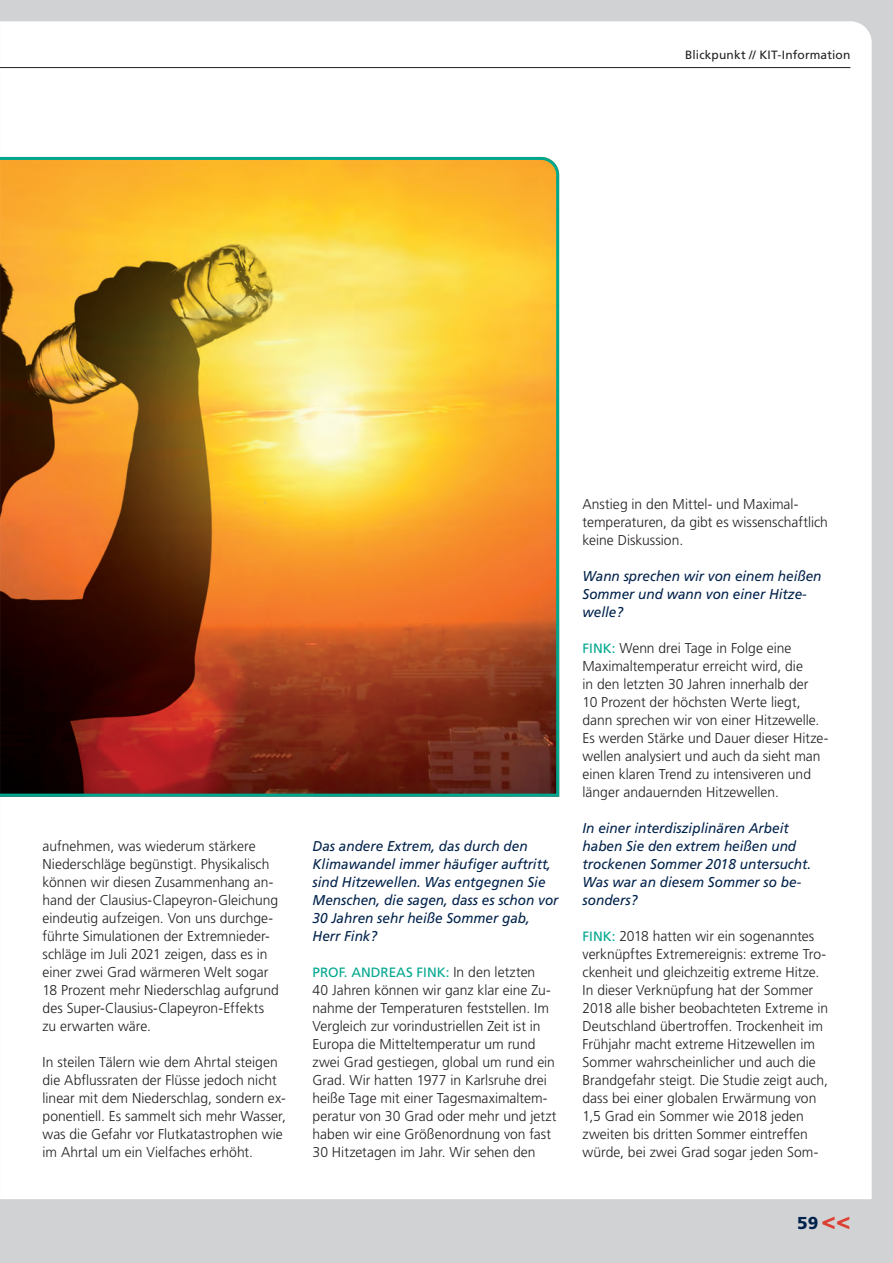
<style>
.page{position:relative;width:893px;height:1263px;background:#d1d2d4}
.page>*{position:absolute;margin:0;border:0;box-sizing:border-box;transform-origin:0 0}
.t1{font:900 17.25px "Frutiger LT Std";color:#00224b}
.t2{font:300 14.25px/18px "Frutiger LT Std";color:#231f20}
.t3{font:italic 14.25px/18px "Frutiger LT Std";color:#00224b;scale:.95 1}
.t4{font:13.5px "Frutiger LT Std";color:#00a78e}
.t5{font:12px "Frutiger LT Std";letter-spacing:.01em;color:#231f20}
.s1{font-weight:300;font-size:14.25px;color:#231f20}
.s2{font-weight:400;font-size:13.5px;color:#00a78e}
.s3{font-size:24px;color:#dd3f32}
</style>
<div class="page">
<div style="left:1px;top:21px;width:871px;height:1178px;background:#fff"></div>
<svg style="left:0;top:21px;width:1px;height:1178px"></svg>
<hr style="left:0;top:67px;width:850px;height:1px;background:#231f20">
<img style="left:0;top:155px;width:561px;height:643px">
<p class="t5" style="left:685px;top:47px;width:167px">Blickpunkt // KIT-Information</p>
<p class="t2" style="left:43px;top:837px;width:238px">aufnehmen, was wiederum stärkere Niederschläge begünstigt. Physikalisch können wir diesen Zusammenhang an&shy;hand der Clausius-Clapeyron-Gleichung eindeutig aufzeigen. Von uns durchge&shy;führte Simulationen der Extremnieder&shy;schläge im Juli 2021 zeigen, dass es in einer zwei Grad wärmeren Welt sogar 18 Prozent mehr Niederschlag aufgrund des Super-Clausius-Clapeyron-Effekts zu erwarten wäre.</p>
<p class="t2" style="left:43px;top:1053px;width:245px">In steilen Tälern wie dem Ahrtal steigen die Abflussraten der Flüsse jedoch nicht linear mit dem Niederschlag, sondern ex&shy;ponentiell. Es sammelt sich mehr Wasser, was die Gefahr vor Flutkatastrophen wie im Ahrtal um ein Vielfaches erhöht.</p>
<p class="t3" style="left:313px;top:837px;width:260px">Das andere Extrem, das durch den<br>Klimawan del immer häufiger auftritt, sind Hitzewellen. Was entgegnen Sie<br>Menschen, die sagen, dass es schon vor<br>30 Jahren sehr heiße Sommer gab,<br>Herr Fink?</p>
<p class="t4" style="left:313px;top:964px;width:224px">PROF. ANDREAS FINK: <span class="s1">In den letzten</span></p>
<p class="t2" style="left:313px;top:981px;width:245px">40 Jahren können wir ganz klar eine Zu&shy;nahme der Temperaturen feststellen. Im Vergleich zur vorindustriellen Zeit ist in Europa die Mitteltemperatur um rund zwei Grad gestiegen, global um rund ein Grad. Wir hatten 1977 in Karlsruhe drei heiße Tage mit einer Tagesmaximaltem&shy;peratur von 30 Grad oder mehr und jetzt haben wir eine Größenordnung von fast 30 Hitzetagen im Jahr. Wir sehen den</p>
<p class="t2" style="left:583px;top:495px;width:247px">Anstieg in den Mittel- und Maximal&shy;temperaturen, da gibt es wissenschaftlich keine Diskussion.</p>
<p class="t3" style="left:583px;top:567px;width:253px">Wann sprechen wir von einem heißen<br>Sommer und wann von einer Hitze&shy;welle?</p>
<p class="t2" style="left:583px;top:639px;width:247px"><span class="s2">FINK:</span> Wenn drei Tage in Folge eine Maximaltemperatur erreicht wird, die<br>in den letzten 30 Jahren innerhalb der<br>10 Prozent der höchsten Werte liegt, dann sprechen wir von einer Hitzewelle.<br>Es werden Stärke und Dauer dieser Hitze&shy;wellen analy siert und auch da sieht man einen klaren Trend zu intensiveren und länger andauernden Hitzewellen.</p>
<p class="t3" style="left:583px;top:819px;width:242px">In einer interdisziplinären Arbeit haben Sie den extrem heißen und trockenen Sommer 2018 untersucht.<br>Was war an diesem Sommer so be&shy;sonders?</p>
<p class="t2" style="left:583px;top:927px;width:247px"><span class="s2">FINK:</span> 2018 hatten wir ein sogenanntes verknüpftes Extremereignis: extreme Tro&shy;ckenheit und gleichzeitig extreme Hitze.<br>In dieser Verknüpfung hat der Sommer 2018 alle bisher beobachteten Extreme in Deutschland übertroffen. Trockenheit im Frühjahr macht extreme Hitzewellen im Sommer wahrscheinlicher und auch die Brandgefahr steigt. Die Studie zeigt auch, dass bei einer globalen Erwärmung von 1,5 Grad ein Sommer wie 2018 jeden zweiten bis dritten Sommer eintreffen würde, bei zwei Grad sogar jeden Som-</p>
<p class="t1" style="left:797px;top:1212px;width:55px">59 <span class="s3">&lt;&lt;</span></p>
</div>
